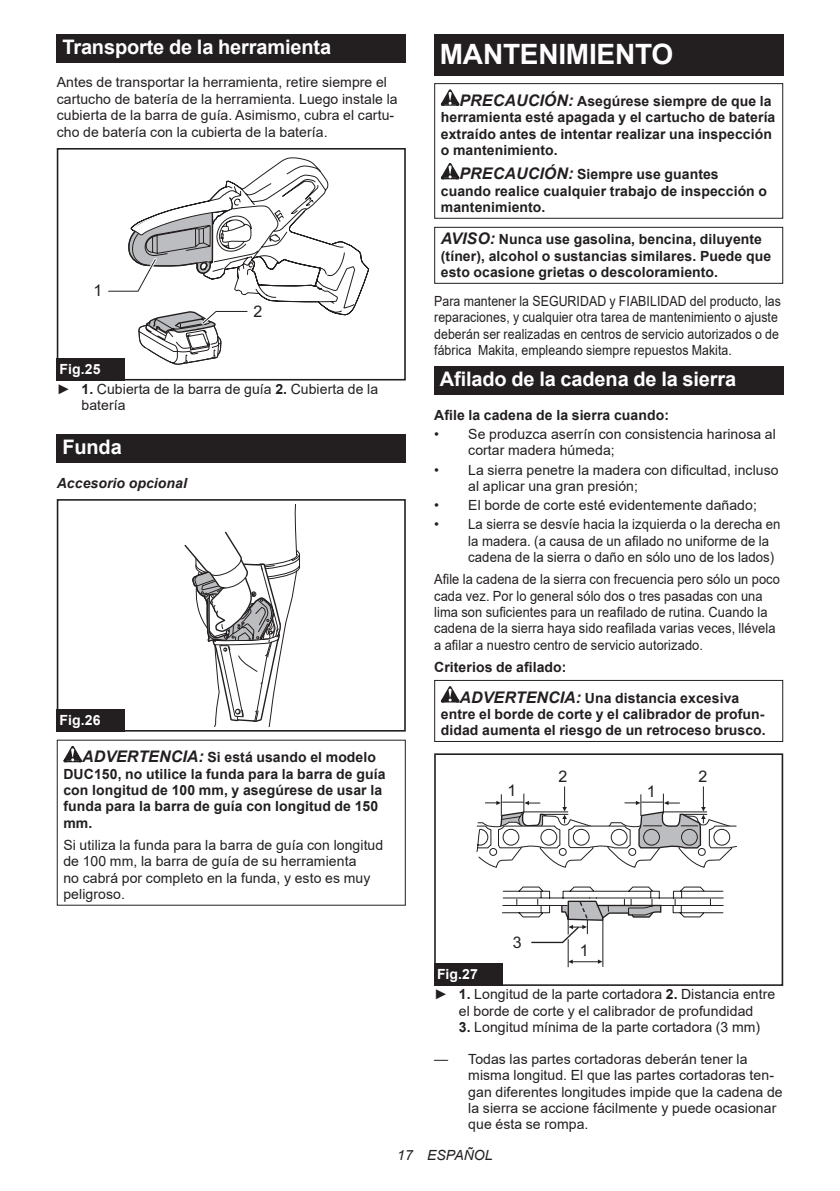
<style>
.page{position:relative;width:840px;height:1191px;background:#fff}
.page>*{position:absolute;margin:0;border:0;box-sizing:border-box;transform-origin:0 0}
.t1{font:700 28px "Arial";letter-spacing:-.01em;color:#fff}
.t2{font:700 20px "Arial";letter-spacing:-.01em;color:#fff}
.t3{font:16px "Arial";color:#231f20}
.t4{font:14px/16.4px "Arial";letter-spacing:.005em;color:#231f20}
.t5{font:700 14px/16.4px "Arial";letter-spacing:.005em;color:#231f20}
.t6{font:14px/16.4px "Arial";letter-spacing:.005em;color:#231f20;scale:.92 1}
.t7{font:14px/16.4px "Arial";letter-spacing:.005em;color:#231f20;scale:.88 1}
.t8{font:italic 700 14px "Arial";letter-spacing:.005em;color:#231f20}
.t9{font:italic 14px "Arial";letter-spacing:.005em;color:#231f20}
.t10{font:700 14px "Arial";color:#fff}
.s1{font-weight:700;color:#fff}
.s2{font-weight:700}
.s3{font-style:italic;font-size:16px}
</style>
<div class="page">
<div style="left:57px;top:34px;width:348px;height:29px;background:#231f20"></div>
<div style="left:57px;top:148px;width:348px;height:232px;border:2px solid #231f20"></div>
<svg style="left:105px;top:148px;width:264px;height:217px"></svg>
<div style="left:57px;top:358px;width:68px;height:22px;background:#231f20"></div>
<div style="left:57px;top:434px;width:348px;height:29px;background:#231f20"></div>
<div style="left:57px;top:499px;width:348px;height:232px;border:2px solid #231f20"></div>
<svg style="left:179px;top:499px;width:121px;height:227px"></svg>
<div style="left:57px;top:709px;width:68px;height:22px;background:#231f20"></div>
<svg style="left:63px;top:746px;width:19px;height:16px"></svg>
<div style="left:434px;top:34px;width:348px;height:41px;background:#231f20"></div>
<svg style="left:440px;top:89px;width:19px;height:17px"></svg>
<svg style="left:440px;top:163px;width:19px;height:16px"></svg>
<div style="left:434px;top:83px;width:348px;height:136px;border:1px solid #231f20"></div>
<div style="left:434px;top:227px;width:348px;height:57px;border:1px solid #231f20"></div>
<div style="left:434px;top:366px;width:348px;height:29px;background:#231f20"></div>
<svg style="left:440px;top:686px;width:19px;height:16px"></svg>
<div style="left:434px;top:680px;width:348px;height:62px;border:1px solid #231f20"></div>
<div style="left:434px;top:753px;width:348px;height:233px;border:2px solid #231f20"></div>
<svg style="left:476px;top:786px;width:261px;height:181px"></svg>
<div style="left:434px;top:963px;width:68px;height:23px;background:#231f20"></div>
<h2 class="t2" style="left:62px;top:33px;width:270px">Transporte de la herramienta</h2>
<p class="t4" style="left:57px;top:74px;width:342px">Antes de transportar la herramienta, retire siempre el cartucho de batería de la herramienta. Luego instale la cubierta de la barra de guía. Asimismo, cubra el cartu&shy;cho de batería con la cubierta de la batería.</p>
<p class="t3" style="left:93px;top:279px;width:10px">1</p>
<p class="t3" style="left:253px;top:300px;width:10px">2</p>
<p class="t4" style="left:57px;top:359px;width:323px;line-height:20.2px"><span class="s1">Fig.25<br></span>► <span class="s2">1.</span> Cubierta de la barra de guía <span class="s2">2.</span> Cubierta de la</p>
<p class="t4" style="left:81px;top:397px;width:46px">batería</p>
<h2 class="t2" style="left:62px;top:433px;width:61px">Funda</h2>
<p class="t8" style="left:57px;top:473px;width:132px">Accesorio opcional</p>
<p class="t10" style="left:60px;top:710px;width:42px">Fig.26</p>
<p class="t5" style="left:63px;top:749px;width:323px;text-indent:19px"><span class="s3">ADVERTENCIA:</span> Si está usando el modelo DUC150, no utilice la funda para la barra de guía con longitud de 100 mm, y asegúrese de usar la funda para la barra de guía con longitud de 150 mm.</p>
<p class="t4" style="left:63px;top:836px;width:321px">Si utiliza la funda para la barra de guía con longitud de 100 mm, la barra de guía de su herramienta<br>no cabrá por completo en la funda, y esto es muy peligroso.</p>
<h1 class="t1" style="left:439px;top:34px;width:235px">MANTENIMIENTO</h1>
<p class="t5" style="left:440px;top:93px;width:336px;text-indent:19px"><span class="s3">PRECAUCIÓN:</span> Asegúrese siempre de que la herramienta esté apagada y el cartucho de batería extraído antes de intentar realizar una inspección o mantenimiento.</p>
<p class="t5" style="left:440px;top:166px;width:327px;text-indent:19px"><span class="s3">PRECAUCIÓN:</span> Siempre use guantes cuando realice cualquier trabajo de inspección o mantenimiento.</p>
<p class="t5" style="left:440px;top:231px;width:331px"><span class="s3">AVISO:</span> Nunca use gasolina, bencina, diluyente (tíner), alcohol o sustancias similares. Puede que esto ocasione grietas o descoloramiento.</p>
<p class="t7" style="left:434px;top:293px;width:395px">Para mantener la SEGURIDAD y FIABILIDAD del producto, las reparaciones, y cualquier otra tarea de mantenimiento o ajuste deberán ser realizadas en centros de servicio autorizados o de fábrica Makita, empleando siempre repuestos Makita.</p>
<h2 class="t2" style="left:439px;top:365px;width:298px">Afilado de la cadena de la sierra</h2>
<p class="t5" style="left:434px;top:407px;width:236px">Afile la cadena de la sierra cuando:</p>
<p class="t4" style="left:468px;top:426px;width:309px;text-indent:-34px">• Se produzca aserrín con consistencia harinosa al cortar madera húmeda;</p>
<p class="t4" style="left:468px;top:461px;width:312px;text-indent:-34px">• La sierra penetre la madera con dificultad, incluso al aplicar una gran presión;</p>
<p class="t4" style="left:434px;top:497px;width:324px">• El borde de corte esté evidentemente dañado;</p>
<p class="t4" style="left:468px;top:516px;width:314px;text-indent:-34px">• La sierra se desvíe hacia la izquierda o la derecha en la madera. (a causa de un afilado no uniforme de la cadena de la sierra o daño en sólo uno de los lados)</p>
<p class="t6" style="left:434px;top:571px;width:377px">Afile la cadena de la sierra con frecuencia pero sólo un poco cada vez. Por lo general sólo dos o tres pasadas con una lima son suficientes para un reafilado de rutina. Cuando la cadena de la sierra haya sido reafilada varias veces, llévela a afilar a nuestro centro de servicio autorizado.</p>
<p class="t5" style="left:459px;top:652px;width:281px;line-height:30.6px;text-indent:-25px">Criterios de afilado:<br><span class="s3">ADVERTENCIA:</span> Una distancia excesiva</p>
<p class="t5" style="left:440px;top:706px;width:326px">entre el borde de corte y el calibrador de profun&shy;didad aumenta el riesgo de un retroceso brusco.</p>
<p class="t3" style="left:558px;top:766px;width:10px">2</p>
<p class="t3" style="left:698px;top:766px;width:10px">2</p>
<p class="t3" style="left:507px;top:779px;width:10px">1</p>
<p class="t3" style="left:646px;top:781px;width:10px">1</p>
<p class="t3" style="left:512px;top:932px;width:10px">3</p>
<p class="t3" style="left:579px;top:939px;width:10px">1</p>
<p class="t4" style="left:434px;top:964px;width:342px;line-height:20.2px"><span class="s1">Fig.27<br></span>► <span class="s2">1.</span> Longitud de la parte cortadora <span class="s2">2.</span> Distancia entre</p>
<p class="t4" style="left:458px;top:1002px;width:296px">el borde de corte y el calibrador de profundidad</p>
<p class="t4" style="left:458px;top:1019px;width:303px"><span class="s2">3.</span> Longitud mínima de la parte cortadora (3 mm)</p>
<p class="t4" style="left:468px;top:1050px;width:316px;text-indent:-34px">— Todas las partes cortadoras deberán tener la misma longitud. El que las partes cortadoras ten&shy;gan diferentes longitudes impide que la cadena de la sierra se accione fácilmente y puede ocasionar que ésta se rompa.</p>
<p class="t9" style="left:397px;top:1146px;width:97px">17 ESPAÑOL</p>
</div>
